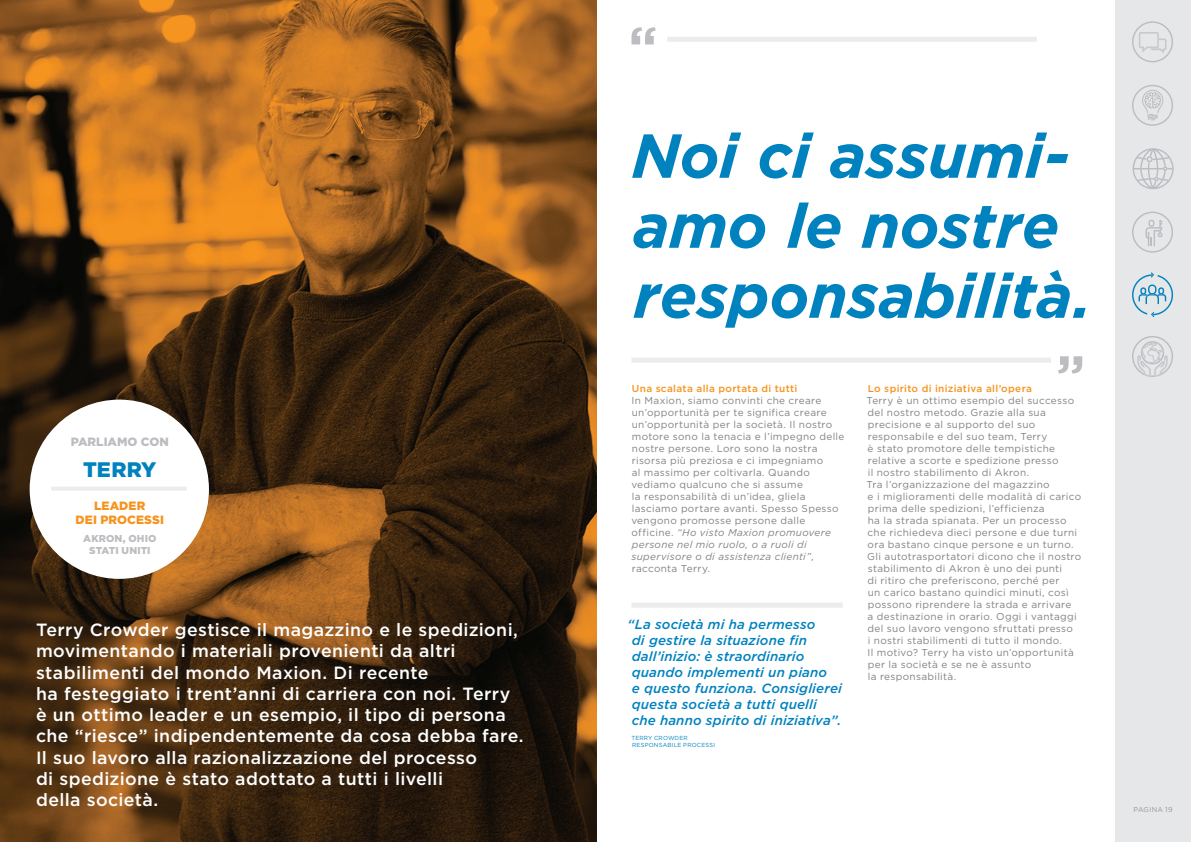
<style>
.page{position:relative;width:1191px;height:842px;background:#fff}
.page>*{position:absolute;margin:0;border:0;box-sizing:border-box;transform-origin:0 0}
.t1{font:italic 700 62px/70px "Gotham";letter-spacing:-.005em;color:#0082bf}
.t2{font:900 21px "Gotham";color:#0082bf}
.t3{font:500 17.7px/21.2px "Gotham";letter-spacing:.02em;color:#fff}
.t4{font:italic 500 13.4px/16px "Gotham";letter-spacing:.01em;color:#0082bf}
.t5{font:900 12px/14.4px "Gotham";letter-spacing:.01em;color:#f7931d;text-align:center}
.t6{font:900 12px "Gotham";color:#bcbdc0}
.t7{font:10px/12px "Gotham";letter-spacing:.03em;color:#808285}
.t8{font:500 10px "Gotham";letter-spacing:.03em;color:#f7931d}
.t9{font:900 10px/12px "Gotham";letter-spacing:.01em;color:#bcbdc0;text-align:center}
.t10{font:7px "Gotham";letter-spacing:.04em;color:#939598}
.t11{font:5.8px/7px "Gotham";letter-spacing:.035em;color:#0082bf}
.s1{font-style:italic}
</style>
<div class="page">
<img style="left:0;top:0;width:596px;height:842px">
<div style="left:1115px;top:0;width:76px;height:842px;background:#e6e7e9"></div>
<svg style="left:631px;top:27px;width:24px;height:17px"></svg>
<svg style="left:1058px;top:356px;width:24px;height:17px"></svg>
<div style="left:631px;top:358px;width:420px;height:5px;background:#ececee"></div>
<div style="left:667px;top:37px;width:369px;height:5px;background:#ececee"></div>
<svg style="left:1132px;top:21px;width:41px;height:41px"></svg>
<svg style="left:1132px;top:85px;width:41px;height:41px"></svg>
<svg style="left:1132px;top:148px;width:41px;height:41px"></svg>
<svg style="left:1132px;top:212px;width:41px;height:41px"></svg>
<svg style="left:1132px;top:272px;width:41px;height:45px"></svg>
<svg style="left:1132px;top:336px;width:41px;height:41px"></svg>
<div style="left:30px;top:400px;width:179px;height:179px;background:#fff;border-radius:50%"></div>
<hr style="left:51px;top:487px;width:136px;height:4px;background:#ececee">
<div style="left:631px;top:603px;width:211px;height:5px;background:#ececee"></div>
<h1 class="t1" style="left:631px;top:120px;width:462px">Noi ci assumi&shy;amo le nostre responsabilità.</h1>
<p class="t6" style="left:71px;top:434px;width:99px">PARLIAMO CON</p>
<h2 class="t2" style="left:83px;top:455px;width:75px">TERRY</h2>
<p class="t5" style="left:76px;top:498px;width:90px">LEADER<br>DEI PROCESSI</p>
<p class="t9" style="left:83px;top:532px;width:75px">AKRON, OHIO<br>STATI UNITI</p>
<p class="t8" style="left:632px;top:382px;width:167px">Una scalata alla portata di tutti</p>
<p class="t7" style="left:631px;top:394px;width:215px">In Maxion, siamo convinti che creare un’opportunità per te significa creare un’opportunità per la società. Il nostro motore sono la tenacia e l’impegno delle nostre persone. Loro sono la nostra risorsa più preziosa e ci impegniamo<br>al massimo per coltivarla. Quando vediamo qualcuno che si assume<br>la responsabilità di un’idea, gliela lasciamo portare avanti. Spesso Spesso vengono promosse persone dalle officine. <span class="s1">“Ho visto Maxion promuovere persone nel mio ruolo, o a ruoli di supervisore o di assistenza clienti”</span>, racconta Terry.</p>
<p class="t3" style="left:36px;top:619px;width:489px">Terry Crowder gestisce il magazzino e le spedizioni, movimentando i materiali provenienti da altri stabilimenti del mondo Maxion. Di recente<br>ha festeggiato i trent’anni di carriera con noi. Terry è un ottimo leader e un esempio, il tipo di persona che “riesce” indipendentemente da cosa debba fare.<br>Il suo lavoro alla razionalizzazione del processo<br>di spedizione è stato adottato a tutti i livelli<br>della società.</p>
<h3 class="t4" style="left:631px;top:616px;width:212px;text-indent:-4px">“La società mi ha permesso<br>di gestire la situazione fin dall’inizio: è straordinario quando implementi un piano<br>e questo funziona. Consiglierei questa società a tutti quelli che hanno spirito di iniziativa”.</h3>
<p class="t11" style="left:631px;top:734px;width:85px">TERRY CROWDER<br>RESPONSABILE PROCESSI</p>
<p class="t8" style="left:867px;top:382px;width:166px">Lo spirito di iniziativa all’opera</p>
<p class="t7" style="left:866px;top:394px;width:216px">Terry è un ottimo esempio del successo del nostro metodo. Grazie alla sua precisione e al supporto del suo responsabile e del suo team, Terry<br>è stato promotore delle tempistiche relative a scorte e spedizione presso<br>il nostro stabilimento di Akron.<br>Tra l’organizzazione del magazzino<br>e i miglioramenti delle modalità di carico prima delle spedizioni, l’efficienza<br>ha la strada spianata. Per un processo che richiedeva dieci persone e due turni ora bastano cinque persone e un turno.<br>Gli autotrasportatori dicono che il nostro stabilimento di Akron è uno dei punti<br>di ritiro che preferiscono, perché per<br>un carico bastano quindici minuti, così possono riprendere la strada e arrivare<br>a destinazione in orario. Oggi i vantaggi del suo lavoro vengono sfruttati presso<br>i nostri stabilimenti di tutto il mondo.<br>Il motivo? Terry ha visto un’opportunità per la società e se ne è assunto<br>la responsabilità.</p>
<p class="t10" style="left:1133px;top:805px;width:41px">PAGINA 19</p>
</div>
